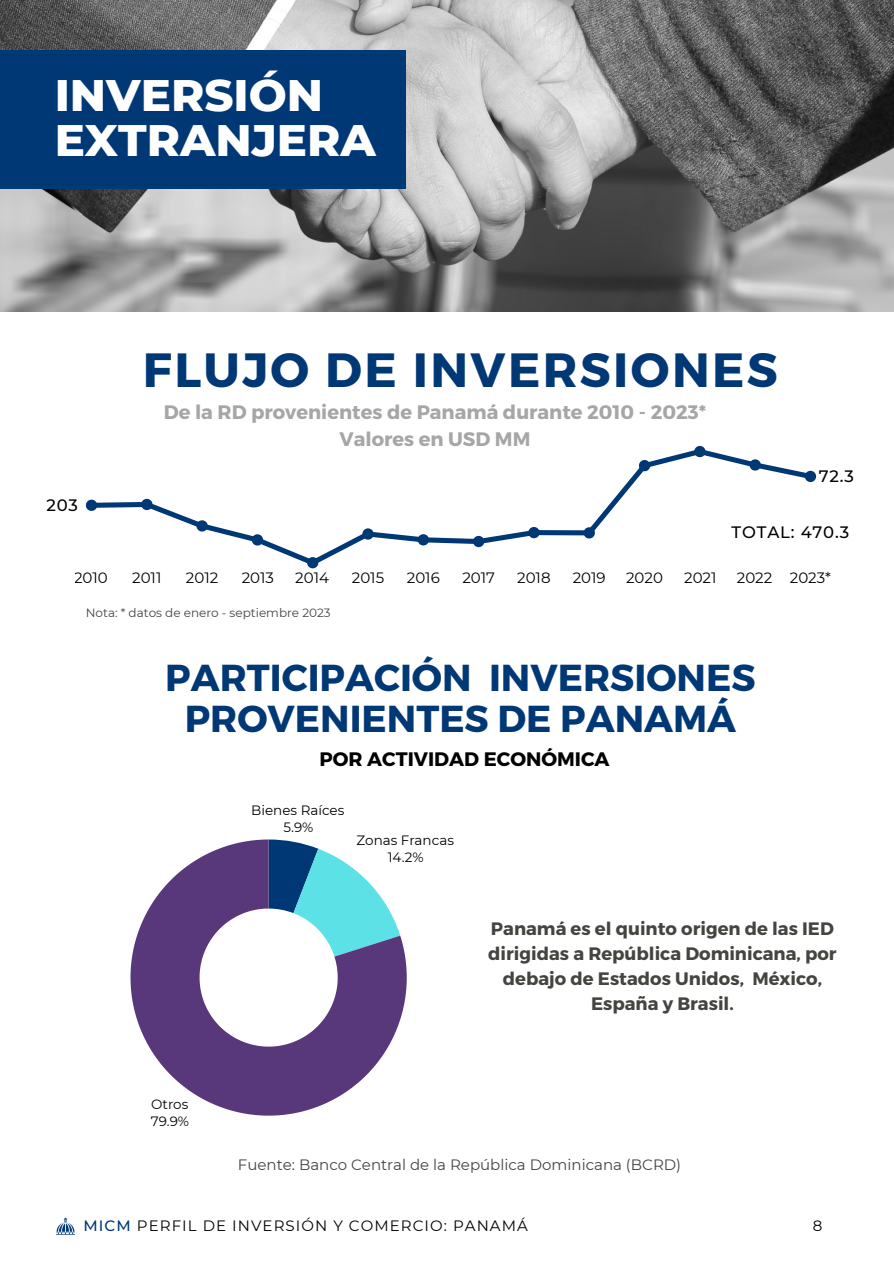
<style>
.page{position:relative;width:894px;height:1264px;background:#fff}
.page>*{position:absolute;margin:0;border:0;box-sizing:border-box;transform-origin:0 0}
.t1{font:700 48px "Montserrat";letter-spacing:.05em;color:#003876}
.t2{font:800 45px/45px "Montserrat";color:#fff}
.t3{font:700 37.5px/41.7px "Montserrat";color:#003876;text-align:center}
.t4{font:700 19.5px/27px "Montserrat";color:#a6a6a6;text-align:center}
.t5{font:700 19.5px "Montserrat";color:#000}
.t6{font:700 18px/24.8px "Montserrat";color:#444440;text-align:center}
.t7{font:500 16.5px "Montserrat";letter-spacing:.05em;color:#000}
.t8{font:15px "Montserrat";color:#000}
.t9{font:15px "Montserrat";color:#444440}
.t10{font:15px "Montserrat";letter-spacing:.07em;color:#000}
.t11{font:13.5px/16.5px "Montserrat";color:#000;text-align:center}
.t12{font:12px "Montserrat";color:#444440}
.s1{font-weight:500;color:#003876}
</style>
<div class="page">
<img style="left:0;top:0;width:893px;height:311px">
<div style="left:534px;top:530px;width:55px;height:5px;background:#003876"></div>
<svg style="left:86px;top:498px;width:453px;height:71px"></svg>
<svg style="left:582px;top:446px;width:234px;height:93px"></svg>
<svg style="left:130px;top:839px;width:276px;height:276px"></svg>
<img style="left:56px;top:1217px;width:18px;height:17px">
<div style="left:0;top:50px;width:406px;height:138px;background:#003876"></div>
<p class="t2" style="left:55px;top:73px;width:322px">INVERSIÓN<br>EXTRANJERA</p>
<h1 class="t1" style="left:143px;top:338px;width:636px">FLUJO DE INVERSIONES</h1>
<h3 class="t7" style="left:46px;top:495px;width:33px">203</h3>
<h1 class="t4" style="left:164px;top:397px;width:543px">De la RD provenientes de Panamá durante 2010 - 2023*<br>Valores en USD MM</h1>
<h5 class="t7" style="left:818px;top:466px;width:36px">72.3</h5>
<h5 class="t7" style="left:731px;top:522px;width:119px">TOTAL: 470.3</h5>
<p class="t8" style="left:74px;top:568px;width:35px">2010</p>
<p class="t8" style="left:132px;top:568px;width:31px">2011</p>
<p class="t8" style="left:186px;top:568px;width:34px">2012</p>
<p class="t8" style="left:242px;top:568px;width:34px">2013</p>
<p class="t8" style="left:295px;top:568px;width:35px">2014</p>
<p class="t8" style="left:352px;top:568px;width:34px">2015</p>
<p class="t8" style="left:407px;top:568px;width:34px">2016</p>
<p class="t8" style="left:462px;top:568px;width:34px">2017</p>
<p class="t8" style="left:517px;top:568px;width:35px">2018</p>
<p class="t8" style="left:572px;top:568px;width:34px">2019</p>
<p class="t8" style="left:626px;top:568px;width:38px">2020</p>
<p class="t8" style="left:684px;top:568px;width:34px">2021</p>
<p class="t8" style="left:736px;top:568px;width:96px">2022 2023*</p>
<h6 class="t12" style="left:86px;top:605px;width:246px">Nota: * datos de enero - septiembre 2023</h6>
<h5 class="t3" style="left:165px;top:654px;width:591px">PARTICIPACIÓN INVERSIONES<br>PROVENIENTES DE PANAMÁ</h5>
<p class="t5" style="left:319px;top:746px;width:291px">POR ACTIVIDAD ECONÓMICA</p>
<p class="t11" style="left:151px;top:1096px;width:40px;text-align:left">Otros<br>79.9%</p>
<p class="t11" style="left:251px;top:801px;width:94px">Bienes Raíces<br>5.9%</p>
<p class="t11" style="left:356px;top:831px;width:99px">Zonas Francas<br>14.2%</p>
<h2 class="t6" style="left:488px;top:915px;width:350px">Panamá es el quinto origen de las IED dirigidas a República Dominicana, por debajo de Estados Unidos, México,<br>España y Brasil.</h2>
<h4 class="t9" style="left:238px;top:1155px;width:444px">Fuente: Banco Central de la República Dominicana (BCRD)</h4>
<p class="t10" style="left:84px;top:1216px;width:445px"><span class="s1">MICM</span> PERFIL DE INVERSIÓN Y COMERCIO: PANAMÁ</p>
<p class="t8" style="left:812px;top:1216px;width:11px">8</p>
</div>
